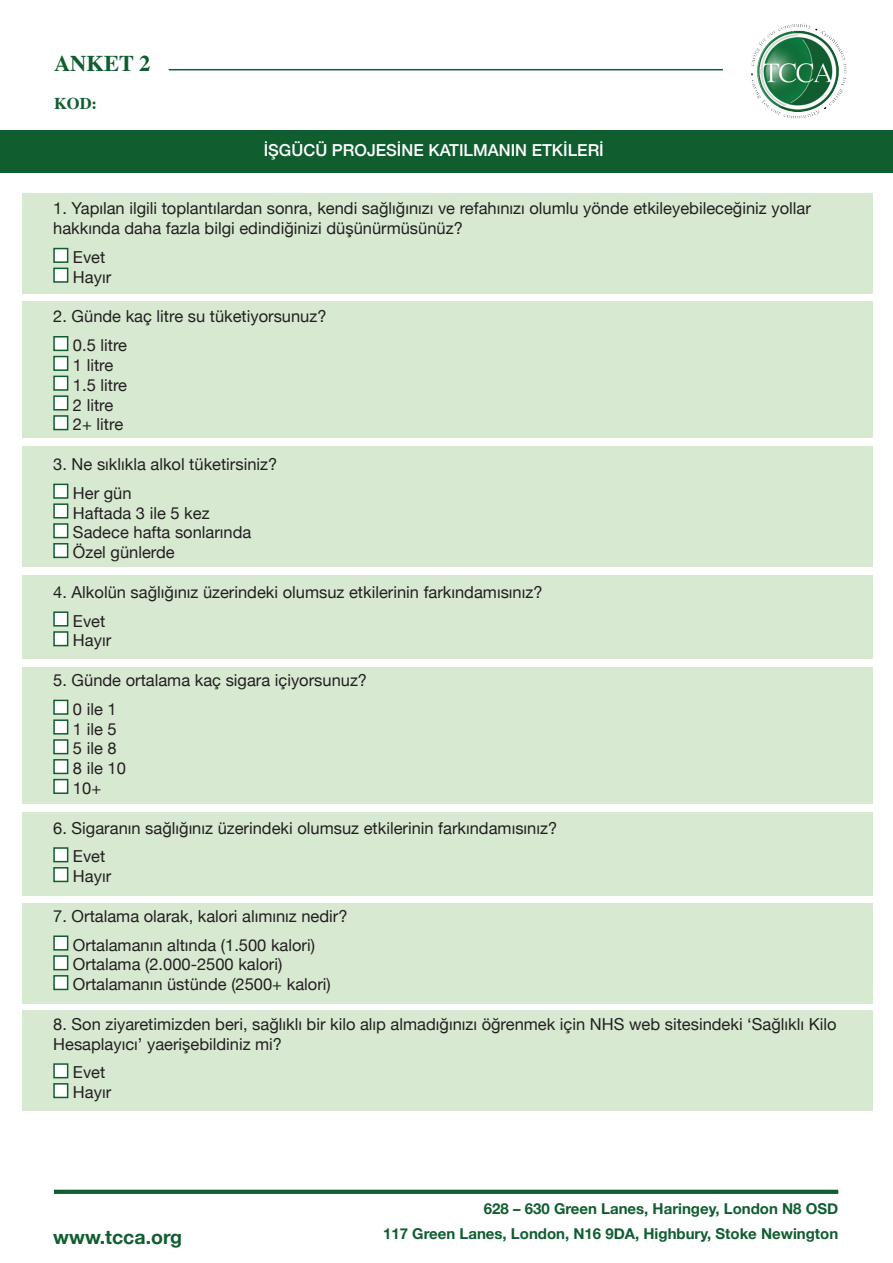
<style>
.page{position:relative;width:893px;height:1263px;background:#fff}
.page>*{position:absolute;margin:0;border:0;box-sizing:border-box;transform-origin:0 0}
.t1{font:700 22.5px "Times";color:#105d30}
.t2{font:700 19.5px "Helvetica Neue";color:#105d30}
.t3{font:16.5px/19.8px "Helvetica Neue";color:#231f20}
.t4{font:500 16.5px "Helvetica Neue";color:#fff}
.t5{font:700 16.5px "Times";color:#105d30}
.t6{font:700 15px "Helvetica Neue";color:#105d30}
</style>
<div class="page">
<div style="left:23px;top:193px;width:850px;height:100px;background:#d8e9d2"></div>
<div style="left:23px;top:302px;width:850px;height:136px;background:#d8e9d2"></div>
<div style="left:23px;top:446px;width:850px;height:121px;background:#d8e9d2"></div>
<div style="left:23px;top:575px;width:850px;height:84px;background:#d8e9d2"></div>
<div style="left:23px;top:668px;width:850px;height:136px;background:#d8e9d2"></div>
<div style="left:23px;top:812px;width:850px;height:84px;background:#d8e9d2"></div>
<div style="left:23px;top:903px;width:850px;height:100px;background:#d8e9d2"></div>
<div style="left:23px;top:1010px;width:850px;height:101px;background:#d8e9d2"></div>
<img style="left:751px;top:23px;width:96px;height:96px">
<hr style="left:169px;top:69px;width:554px;height:1px;background:#105d30">
<div style="left:0;top:130px;width:893px;height:43px;background:#105d30"></div>
<div style="left:53px;top:248px;width:15px;height:15px;background:#fff;border:2px solid #105d30"></div>
<div style="left:53px;top:268px;width:15px;height:15px;background:#fff;border:2px solid #105d30"></div>
<div style="left:53px;top:336px;width:15px;height:15px;background:#fff;border:2px solid #105d30"></div>
<div style="left:53px;top:356px;width:15px;height:15px;background:#fff;border:2px solid #105d30"></div>
<div style="left:53px;top:376px;width:15px;height:15px;background:#fff;border:2px solid #105d30"></div>
<div style="left:53px;top:395px;width:15px;height:15px;background:#fff;border:2px solid #105d30"></div>
<div style="left:53px;top:415px;width:15px;height:15px;background:#fff;border:2px solid #105d30"></div>
<div style="left:53px;top:484px;width:15px;height:15px;background:#fff;border:2px solid #105d30"></div>
<div style="left:53px;top:503px;width:15px;height:15px;background:#fff;border:2px solid #105d30"></div>
<div style="left:53px;top:523px;width:15px;height:15px;background:#fff;border:2px solid #105d30"></div>
<div style="left:53px;top:543px;width:15px;height:15px;background:#fff;border:2px solid #105d30"></div>
<div style="left:53px;top:611px;width:15px;height:15px;background:#fff;border:2px solid #105d30"></div>
<div style="left:53px;top:631px;width:15px;height:15px;background:#fff;border:2px solid #105d30"></div>
<div style="left:53px;top:700px;width:15px;height:15px;background:#fff;border:2px solid #105d30"></div>
<div style="left:53px;top:719px;width:15px;height:15px;background:#fff;border:2px solid #105d30"></div>
<div style="left:53px;top:739px;width:15px;height:15px;background:#fff;border:2px solid #105d30"></div>
<div style="left:53px;top:759px;width:15px;height:15px;background:#fff;border:2px solid #105d30"></div>
<div style="left:53px;top:779px;width:15px;height:15px;background:#fff;border:2px solid #105d30"></div>
<div style="left:53px;top:847px;width:15px;height:15px;background:#fff;border:2px solid #105d30"></div>
<div style="left:53px;top:867px;width:15px;height:15px;background:#fff;border:2px solid #105d30"></div>
<div style="left:53px;top:935px;width:15px;height:15px;background:#fff;border:2px solid #105d30"></div>
<div style="left:53px;top:955px;width:15px;height:15px;background:#fff;border:2px solid #105d30"></div>
<div style="left:53px;top:975px;width:15px;height:15px;background:#fff;border:2px solid #105d30"></div>
<div style="left:53px;top:1063px;width:15px;height:15px;background:#fff;border:2px solid #105d30"></div>
<div style="left:53px;top:1083px;width:15px;height:15px;background:#fff;border:2px solid #105d30"></div>
<svg style="left:54px;top:1190px;width:784px;height:4px;fill:#105d30"></svg>
<h1 class="t1" style="left:54px;top:42px;width:98px">ANKET 2</h1>
<p class="t5" style="left:54px;top:88px;width:45px">KOD:</p>
<p class="t4" style="left:264px;top:137px;width:342px">İŞGÜCÜ PROJESİNE KATILMANIN ETKİLERİ</p>
<p class="t3" style="left:53px;top:199px;width:759px">1. Yapılan ilgili toplantılardan sonra, kendi sağlığınızı ve refahınızı olumlu yönde etkileyebileceğiniz yollar hakkında daha fazla bilgi edindiğinizi düşünürmüsünüz?</p>
<p class="t3" style="left:73px;top:248px;width:40px">Evet<br>Hayır</p>
<p class="t3" style="left:73px;top:303px;width:255px;line-height:28.8px;text-indent:-20px">2. Günde kaç litre su tüketiyorsunuz?<br>0.5 litre</p>
<p class="t3" style="left:73px;top:356px;width:56px">1 litre<br>1.5 litre<br>2 litre<br>2+ litre</p>
<p class="t3" style="left:73px;top:451px;width:206px;line-height:28.8px;text-indent:-20px">3. Ne sıklıkla alkol tüketirsiniz?<br>Her gün</p>
<p class="t3" style="left:73px;top:504px;width:180px">Haftada 3 ile 5 kez<br>Sadece hafta sonlarında<br>Özel günlerde</p>
<p class="t3" style="left:73px;top:578px;width:471px;line-height:28.8px;text-indent:-20px">4. Alkolün sağlığınız üzerindeki olumsuz etkilerinin farkındamısınız?<br>Evet</p>
<p class="t3" style="left:73px;top:631px;width:40px">Hayır</p>
<p class="t3" style="left:73px;top:667px;width:296px;line-height:28.8px;text-indent:-20px">5. Günde ortalama kaç sigara içiyorsunuz?<br>0 ile 1</p>
<p class="t3" style="left:73px;top:720px;width:54px">1 ile 5<br>5 ile 8<br>8 ile 10<br>10+</p>
<p class="t3" style="left:73px;top:814px;width:486px;line-height:28.8px;text-indent:-20px">6. Sigaranın sağlığınız üzerindeki olumsuz etkilerinin farkındamısınız?<br>Evet</p>
<p class="t3" style="left:73px;top:867px;width:40px">Hayır</p>
<p class="t3" style="left:73px;top:902px;width:276px;line-height:28.8px;text-indent:-20px">7. Ortalama olarak, kalori alımınız nedir?<br>Ortalamanın altında (1.500 kalori)</p>
<p class="t3" style="left:73px;top:955px;width:259px">Ortalama (2.000-2500 kalori)<br>Ortalamanın üstünde (2500+ kalori)</p>
<p class="t3" style="left:53px;top:1015px;width:785px">8. Son ziyaretimizden beri, sağlıklı bir kilo alıp almadığınızı öğrenmek için NHS web sitesindeki ‘Sağlıklı Kilo<br>Hesaplayıcı’ yaerişebildiniz mi?</p>
<p class="t3" style="left:73px;top:1063px;width:40px">Evet<br>Hayır</p>
<p class="t6" style="left:484px;top:1197px;width:356px">628 – 630 Green Lanes, Haringey, London N8 OSD</p>
<p class="t2" style="left:53px;top:1221px;width:130px">www.tcca.org</p>
<p class="t6" style="left:383px;top:1222px;width:457px">117 Green Lanes, London, N16 9DA, Highbury, Stoke Newington</p>
</div>
